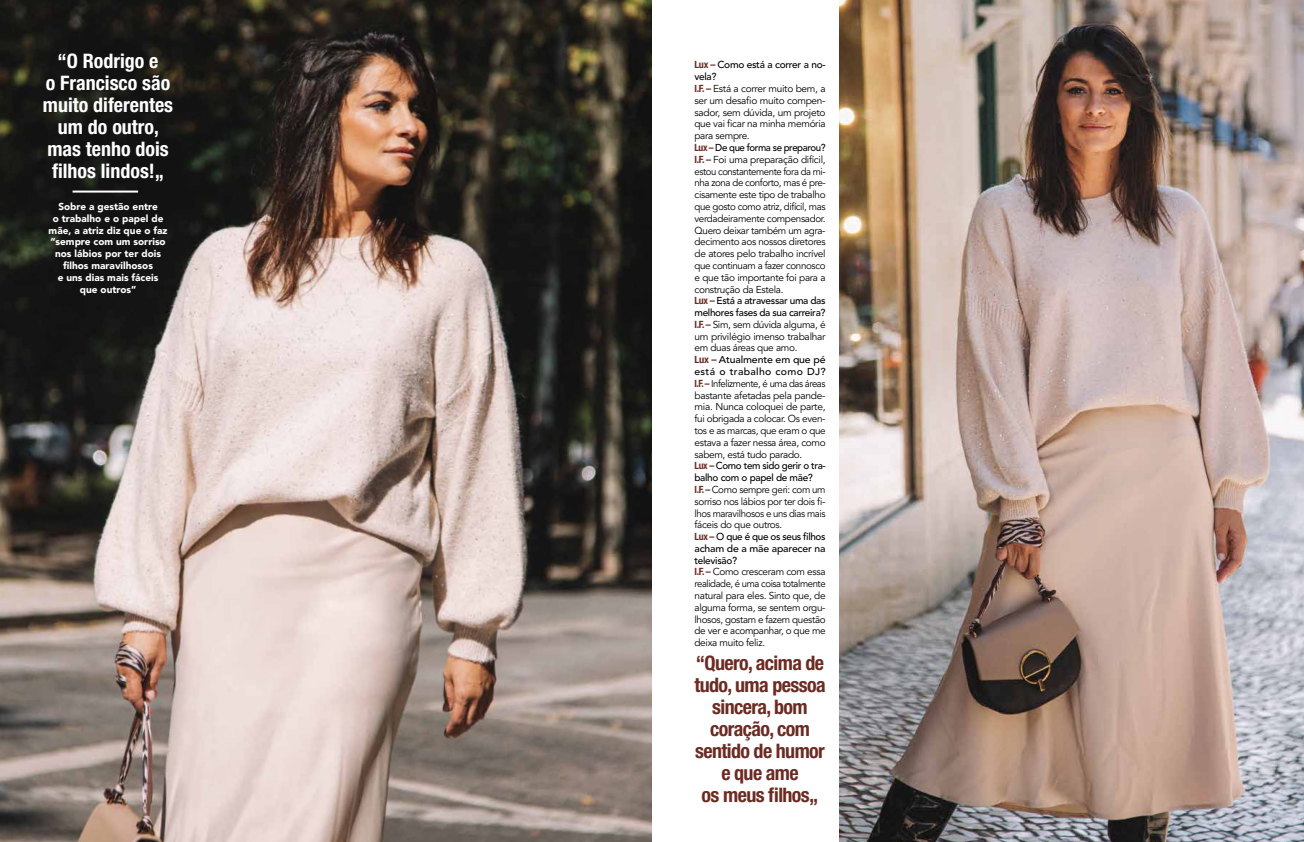
<style>
.page{position:relative;width:1304px;height:842px;background:#fff}
.page>*{position:absolute;margin:0;border:0;box-sizing:border-box;transform-origin:0 0}
.t1{font:700 condensed 20px/22px "Helvetica Neue LT Std";letter-spacing:-.03em;color:#6c2b22;text-align:center}
.t2{font:700 condensed 20px/22px "Helvetica Neue LT Std";color:#fff;text-align:center}
.t3{font:10px/11.8px "Avenir LT Std";letter-spacing:-.03em;color:#000}
.t4{font:900 10px/11.8px "Avenir LT Std";color:#fff;text-align:center}
.s1{font-family:"Helvetica Neue LT Std";font-weight:700;font-stretch:condensed;color:#6c2b22}
.s2{font-weight:500}
</style>
<div class="page">
<img style="left:840px;top:0;width:464px;height:842px">
<img style="left:0;top:0;width:652px;height:842px">
<hr style="left:73px;top:191px;width:65px;height:2px;background:#fff">
<h1 class="t2" style="left:43px;top:50px;width:132px">“O Rodrigo e<br>o Francisco são muito diferentes um do outro, mas tenho dois filhos lindos!„</h1>
<p class="t4" style="left:49px;top:201px;width:120px">Sobre a gestão entre<br>o trabalho e o papel de mãe, a atriz diz que o faz “sempre com um sorriso nos lábios por ter dois filhos maravilhosos<br>e uns dias mais fáceis que outros”</p>
<p class="t3" style="left:694px;top:59px;width:133px"><span class="s1">Lux –</span> <span class="s2">Como está a correr a no&shy;vela?<br></span><span class="s1">I.F. –</span> Está a correr muito bem, a ser um desafio muito compen&shy;sador, sem dúvida, um projeto que vai ficar na minha memória para sempre.<br><span class="s1">Lux –</span> <span class="s2">De que forma se preparou?<br></span><span class="s1">I.F. –</span> Foi uma preparação difícil, estou constantemente fora da mi&shy;nha zona de conforto, mas é pre&shy;cisamente este tipo de trabalho que gosto como atriz, difícil, mas verdadeiramente compensador.<br>Quero deixar também um agra&shy;decimento aos nossos diretores de atores pelo trabalho incrível que continuam a fazer connosco e que tão importante foi para a construção da Estela.<br><span class="s1">Lux –</span> <span class="s2">Está a atravessar uma das melhores fases da sua carreira?<br></span><span class="s1">I.F. –</span> Sim, sem dúvida alguma, é um privilégio imenso trabalhar em duas áreas que amo.<br><span class="s1">Lux –</span> <span class="s2">Atualmente em que pé está o trabalho como DJ?<br></span><span class="s1">I.F. –</span> Infelizmente, é uma das áreas bastante afetadas pela pande&shy;mia. Nunca coloquei de parte, fui obrigada a colocar. Os even&shy;tos e as marcas, que eram o que estava a fazer nessa área, como sabem, está tudo parado.<br><span class="s1">Lux –</span> <span class="s2">Como tem sido gerir o tra&shy;balho com o papel de mãe?<br></span><span class="s1">I.F. –</span> Como sempre geri: com um sorriso nos lábios por ter dois fi&shy;lhos maravilhosos e uns dias mais fáceis do que outros.<br><span class="s1">Lux –</span> <span class="s2">O que é que os seus filhos acham de a mãe aparecer na televisão?<br></span><span class="s1">I.F. –</span> Como cresceram com essa realidade, é uma coisa totalmente natural para eles. Sinto que, de alguma forma, se sentem orgu&shy;lhosos, gostam e fazem questão de ver e acompanhar, o que me deixa muito feliz.</p>
<h1 class="t1" style="left:694px;top:651px;width:133px">“Quero, acima de tudo, uma pessoa sincera, bom coração, com sentido de humor e que ame<br>os meus filhos„</h1>
</div>
